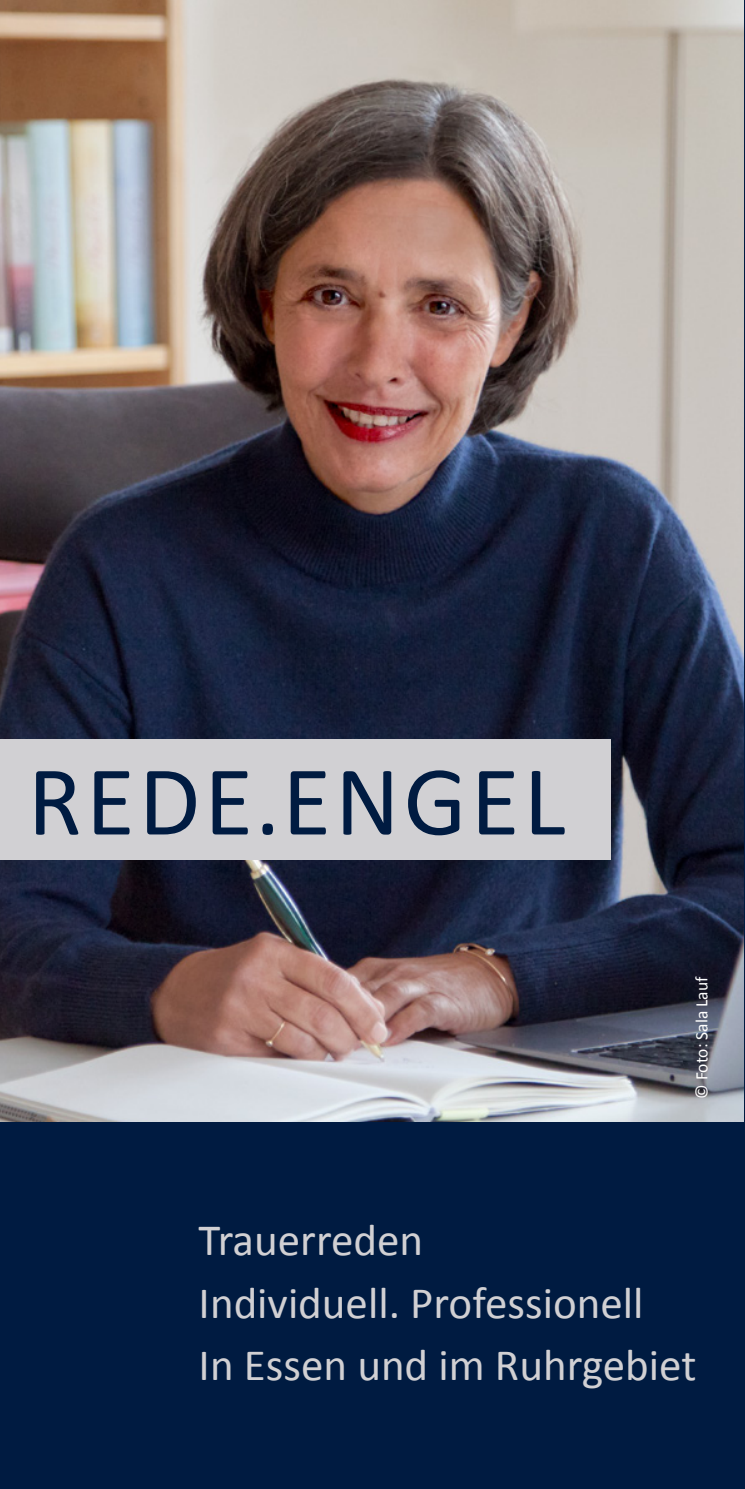
<style>
.page{position:relative;width:745px;height:1489px;background:#fff}
.page>*{position:absolute;margin:0;border:0;box-sizing:border-box;transform-origin:0 0}
.t1{font:100px "Calibri";letter-spacing:.04em;color:#001b41}
.t2{font:45px/62.5px "Calibri";color:#d1d0d3}
.t3{font:17.5px "Calibri";color:#fff}
</style>
<div class="page">
<img style="left:0;top:0;width:744px;height:1121px">
<div style="left:0;top:1121px;width:744px;height:367px;background:#001b41"></div>
<div style="left:0;top:739px;width:609px;height:120px;background:#d1d0d3"></div>
<p class="t1" style="left:28px;top:731px;width:539px">REDE.ENGEL</p>
<p class="t3" style="left:689px;top:1098px;width:124px;rotate:-90deg">© Foto: Sala Lauf</p>
<p class="t2" style="left:198px;top:1207px;width:446px">Trauerreden<br>Individuell. Professionell</p>
<p class="t2" style="left:198px;top:1332px;width:499px">In Essen und im Ruhrgebiet</p>
</div>
